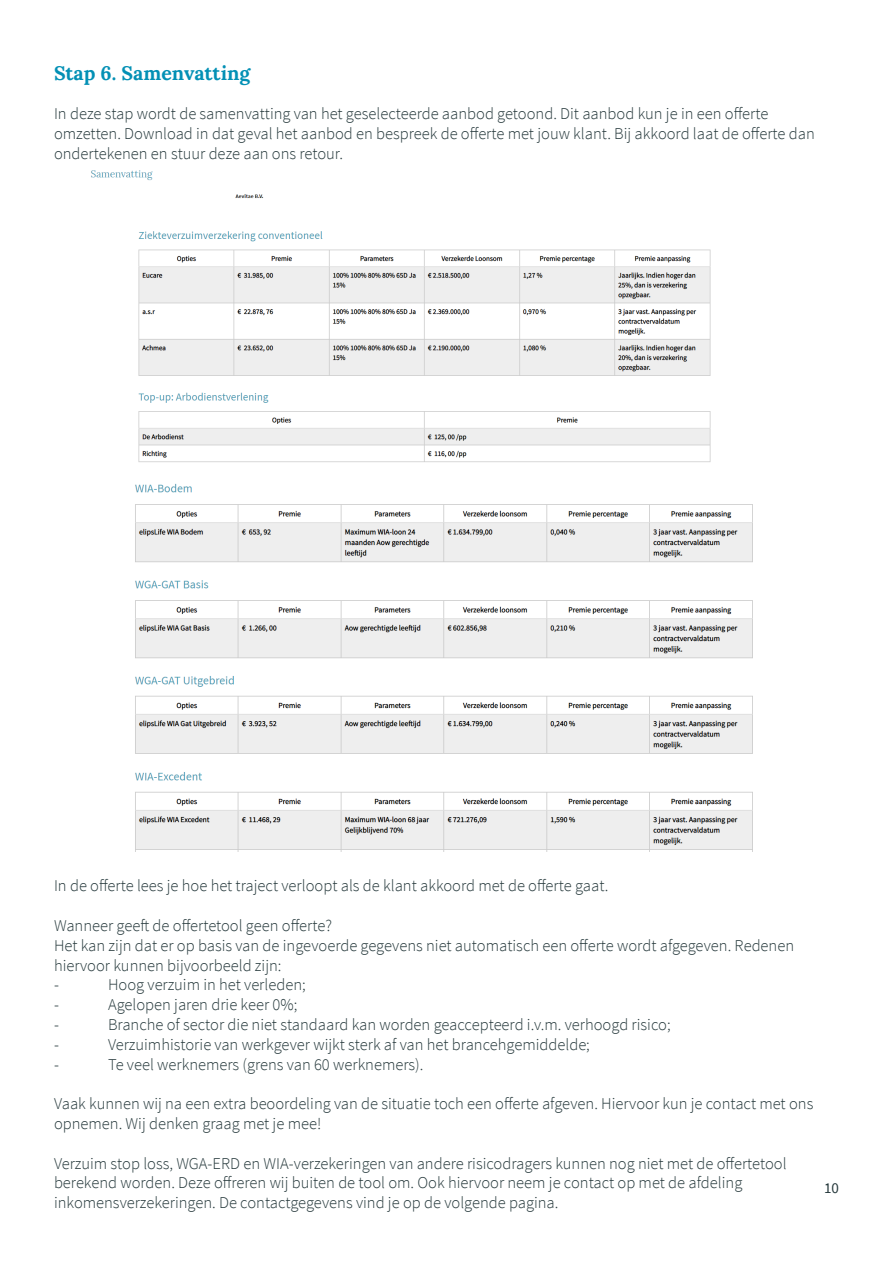
<style>
.page{position:relative;width:893px;height:1263px;background:#fff}
.page>*{position:absolute;margin:0;border:0;box-sizing:border-box;transform-origin:0 0}
.t1{font:700 19.5px "Lora";color:#0390b5}
.t2{font:300 16.5px/19.8px "Source Sans Pro";color:#25383b}
.t3{font:15px "Source Sans Pro";color:#25383b}
</style>
<div class="page">
<img style="left:91px;top:171px;width:620px;height:291px">
<img style="left:135px;top:483px;width:618px;height:368px">
<p class="t1" style="left:54px;top:60px;width:198px">Stap 6. Samenvatting</p>
<p class="t2" style="left:54px;top:104px;width:762px">In deze stap wordt de samenvatting van het geselecteerde aanbod getoond. Dit aanbod kun je in een offerte omzetten. Download in dat geval het aanbod en bespreek de offerte met jouw klant. Bij akkoord laat de offerte dan ondertekenen en stuur deze aan ons retour.</p>
<p class="t2" style="left:54px;top:876px;width:556px">In de offerte lees je hoe het traject verloopt als de klant akkoord met de offerte gaat.</p>
<p class="t2" style="left:54px;top:916px;width:742px">Wanneer geeft de offertetool geen offerte?<br>Het kan zijn dat er op basis van de ingevoerde gegevens niet automatisch een offerte wordt afgegeven. Redenen hiervoor kunnen bijvoorbeeld zijn:<br>-</p>
<p class="t2" style="left:108px;top:975px;width:199px">Hoog verzuim in het verleden;</p>
<p class="t2" style="left:54px;top:995px;width:6px">-</p>
<p class="t2" style="left:108px;top:995px;width:191px">Agelopen jaren drie keer 0%;</p>
<p class="t2" style="left:54px;top:1015px;width:6px">-</p>
<p class="t2" style="left:108px;top:1015px;width:564px">Branche of sector die niet standaard kan worden geaccepteerd i.v.m. verhoogd risico;</p>
<p class="t2" style="left:54px;top:1034px;width:6px">-</p>
<p class="t2" style="left:108px;top:1034px;width:483px">Verzuimhistorie van werkgever wijkt sterk af van het brancehgemiddelde;</p>
<p class="t2" style="left:54px;top:1054px;width:6px">-</p>
<p class="t2" style="left:108px;top:1054px;width:317px">Te veel werknemers (grens van 60 werknemers).</p>
<p class="t2" style="left:54px;top:1094px;width:761px">Vaak kunnen wij na een extra beoordeling van de situatie toch een offerte afgeven. Hiervoor kun je contact met ons opnemen. Wij denken graag met je mee!</p>
<p class="t2" style="left:54px;top:1153px;width:734px">Verzuim stop loss, WGA-ERD en WIA-verzekeringen van andere risicodragers kunnen nog niet met de offertetool berekend worden. Deze offreren wij buiten de tool om. Ook hiervoor neem je contact op met de afdeling inkomensverzekeringen. De contactgegevens vind je op de volgende pagina.</p>
<p class="t3" style="left:824px;top:1179px;width:16px">10</p>
</div>
